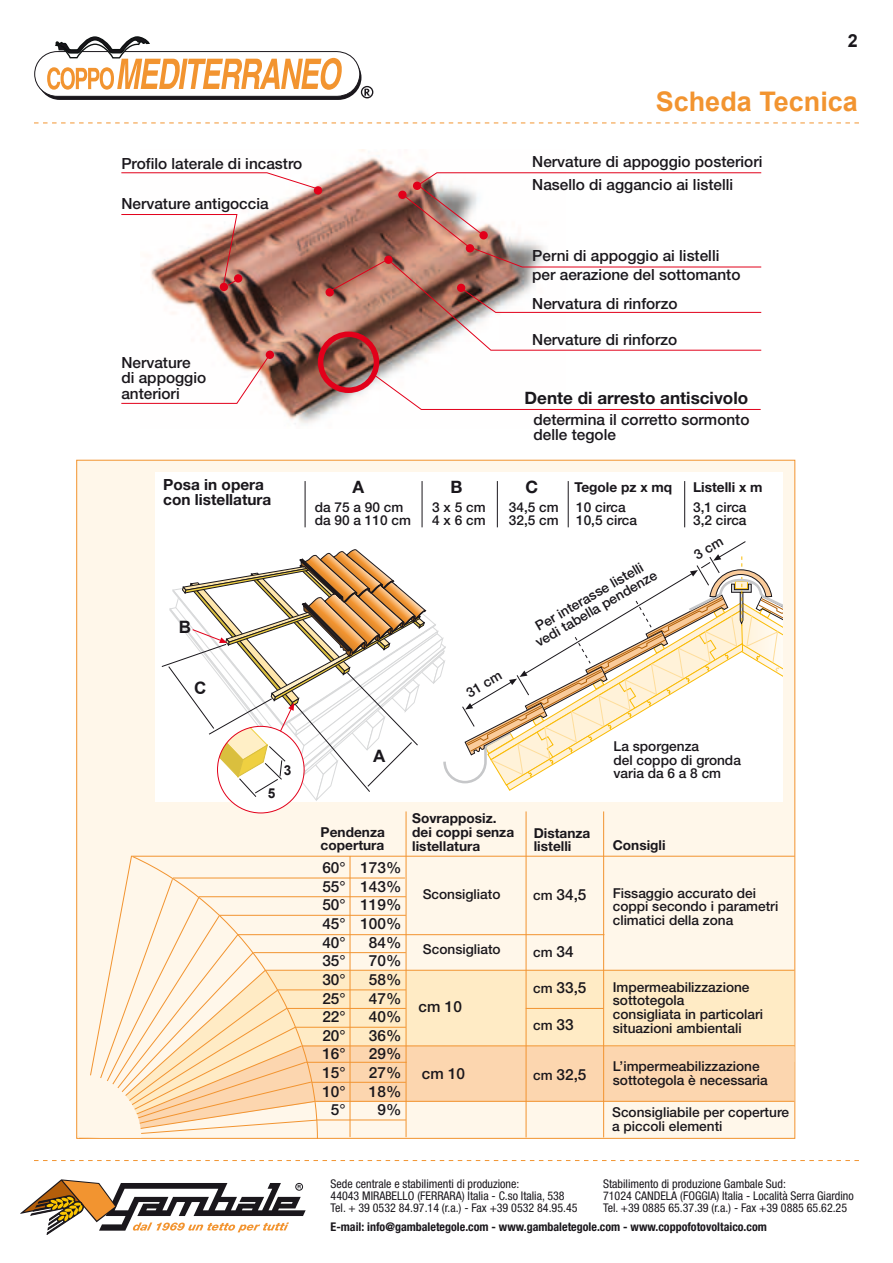
<style>
.page{position:relative;width:893px;height:1263px;background:#fff}
.page>*{position:absolute;margin:0;border:0;box-sizing:border-box;transform-origin:0 0}
.t1{font:700 27px "Arial";color:#f29430}
.t2{font:700 18px "Arial";color:#1a171c}
.t3{font:700 17.1px "Helvetica Neue";color:#1a171c}
.t4{font:700 17.1px "Arial";color:#1a171c}
.t5{font:500 15.45px/18.6px "Helvetica Neue";color:#1a171c}
.t6{font:700 15.45px/15.5px "Helvetica Neue";color:#1a171c}
.t7{font:500 13.65px/13.6px "Helvetica Neue";color:#1a171c}
.t8{font:700 13.65px/13.6px "Helvetica Neue";color:#1a171c}
.t9{font:700 13.65px "Arial";color:#1a171c}
.t10{font:condensed 12px/12px "Helvetica Neue LT Std";color:#1a171c}
.t11{font:700 condensed 12px "Helvetica Neue LT Std";color:#1a171c}
.s1{font-size:13.65px}
.s2{font-size:15.45px}
</style>
<div class="page">
<svg style="left:20px;top:1179px;width:286px;height:55px"></svg>
<svg style="left:34px;top:1160px;width:825px;height:1px"></svg>
<svg style="left:34px;top:123px;width:825px;height:1px"></svg>
<svg style="left:34px;top:36px;width:339px;height:64px"></svg>
<div style="left:77px;top:460px;width:718px;height:678px;background:#fff7ea"></div>
<div style="left:155px;top:472px;width:628px;height:329px;background:#fff"></div>
<img style="left:157px;top:150px;width:275px;height:274px">
<svg style="left:372px;top:373px;width:389px;height:37px"></svg>
<div style="left:318px;top:331px;width:61px;height:62px;border:6px solid #e2001a;border-radius:50%"></div>
<div style="left:220px;top:283px;width:8px;height:8px;background:#e2001a;border-radius:50%"></div>
<svg style="left:121px;top:355px;width:149px;height:49px"></svg>
<svg style="left:121px;top:172px;width:197px;height:18px"></svg>
<svg style="left:328px;top:172px;width:434px;height:179px"></svg>
<div style="left:234px;top:274px;width:8px;height:9px;background:#e2001a;border-radius:50%"></div>
<svg style="left:121px;top:214px;width:117px;height:72px"></svg>
<div style="left:266px;top:351px;width:8px;height:8px;background:#e2001a;border-radius:50%"></div>
<div style="left:384px;top:256px;width:9px;height:8px;background:#e2001a;border-radius:50%"></div>
<div style="left:326px;top:288px;width:8px;height:8px;background:#e2001a;border-radius:50%"></div>
<div style="left:466px;top:244px;width:8px;height:8px;background:#e2001a;border-radius:50%"></div>
<div style="left:398px;top:191px;width:9px;height:8px;background:#e2001a;border-radius:50%"></div>
<div style="left:413px;top:182px;width:8px;height:8px;background:#e2001a;border-radius:50%"></div>
<div style="left:314px;top:186px;width:8px;height:9px;background:#e2001a;border-radius:50%"></div>
<div style="left:479px;top:231px;width:9px;height:8px;background:#e2001a;border-radius:50%"></div>
<div style="left:457px;top:284px;width:8px;height:8px;background:#e2001a;border-radius:50%"></div>
<div style="left:318px;top:971px;width:476px;height:74px;background:#ffebc5"></div>
<svg style="left:318px;top:1046px;width:476px;height:82px;fill:#fcd6af"></svg>
<hr style="left:306px;top:1062px;width:101px;height:1px;background:#f29430">
<hr style="left:350px;top:856px;width:1px;height:281px;background:#f29430">
<hr style="left:406px;top:811px;width:1px;height:326px;background:#f29430">
<hr style="left:526px;top:811px;width:1px;height:326px;background:#f29430">
<hr style="left:173px;top:877px;width:232px;height:1px;background:#f29430">
<hr style="left:603px;top:811px;width:1px;height:326px;background:#f29430">
<hr style="left:266px;top:970px;width:528px;height:1px;background:#f29430">
<hr style="left:131px;top:856px;width:664px;height:1px;background:#f29430">
<hr style="left:253px;top:952px;width:153px;height:1px;background:#f29430">
<hr style="left:238px;top:934px;width:366px;height:1px;background:#f29430">
<hr style="left:219px;top:915px;width:187px;height:1px;background:#f29430">
<hr style="left:199px;top:896px;width:207px;height:1px;background:#f29430">
<hr style="left:315px;top:1101px;width:479px;height:1px;background:#f29430">
<hr style="left:278px;top:989px;width:128px;height:1px;background:#f29430">
<hr style="left:287px;top:1008px;width:119px;height:1px;background:#f29430">
<hr style="left:296px;top:1027px;width:110px;height:1px;background:#f29430">
<hr style="left:302px;top:1045px;width:493px;height:1px;background:#f29430">
<hr style="left:311px;top:1082px;width:95px;height:1px;background:#f29430">
<hr style="left:316px;top:1119px;width:90px;height:1px;background:#f29430">
<hr style="left:305px;top:481px;width:1px;height:46px;background:#1a171c">
<hr style="left:422px;top:481px;width:1px;height:46px;background:#1a171c">
<hr style="left:497px;top:481px;width:1px;height:46px;background:#1a171c">
<hr style="left:568px;top:481px;width:1px;height:46px;background:#1a171c">
<hr style="left:684px;top:481px;width:1px;height:46px;background:#1a171c">
<svg style="left:78px;top:855px;width:239px;height:284px"></svg>
<hr style="left:526px;top:1008px;width:78px;height:1px;background:#f29430">
<div style="left:217px;top:726px;width:87px;height:87px;background:#fff;border-radius:50%"></div>
<svg style="left:161px;top:541px;width:622px;height:262px"></svg>
<h2 class="t2" style="left:848px;top:29px;width:12px">2</h2>
<h1 class="t1" style="left:656px;top:84px;width:204px">Scheda Tecnica</h1>
<p class="t5" style="left:121px;top:154px;width:182px">Profilo laterale di incastro</p>
<p class="t5" style="left:121px;top:194px;width:149px">Nervature antigoccia</p>
<p class="t5" style="left:532px;top:152px;width:232px">Nervature di appoggio posteriori</p>
<p class="t5" style="left:532px;top:175px;width:202px">Nasello di aggancio ai listelli</p>
<p class="t5" style="left:121px;top:354px;width:86px;line-height:15.5px">Nervature di appoggio anteriori</p>
<p class="t6" style="left:163px;top:476px;width:110px">Posa in opera con listellatura</p>
<p class="t4" style="left:179px;top:616px;width:14px">B</p>
<p class="t4" style="left:194px;top:677px;width:14px">C</p>
<p class="t5" style="left:532px;top:246px;width:210px">Perni di appoggio ai listelli per aerazione del sottomanto</p>
<p class="t5" style="left:532px;top:294px;width:147px">Nervatura di rinforzo</p>
<p class="t5" style="left:532px;top:330px;width:147px">Nervature di rinforzo</p>
<p class="t3" style="left:525px;top:387px;width:225px">Dente di arresto antiscivolo</p>
<p class="t3" style="left:352px;top:476px;width:13px">A</p>
<p class="t3" style="left:450px;top:476px;width:14px">B</p>
<p class="t7" style="left:315px;top:500px;width:98px">da 75 a 90 cm da 90 a 110 cm</p>
<p class="t7" style="left:432px;top:500px;width:55px">3 x 5 cm<br>4 x 6 cm</p>
<p class="t5" style="left:534px;top:412px;width:217px;line-height:15.5px">determina il corretto sormonto delle tegole</p>
<p class="t3" style="left:525px;top:476px;width:14px">C</p>
<p class="t7" style="left:509px;top:500px;width:51px">34,5 cm<br>32,5 cm</p>
<p class="t8" style="left:575px;top:480px;width:99px">Tegole pz x mq</p>
<p class="t7" style="left:576px;top:500px;width:63px">10 circa<br>10,5 circa</p>
<p class="t7" style="left:526px;top:625px;width:140px;text-align:center;rotate:-30deg">Per interasse listelli vedi tabella pendenze</p>
<p class="t8" style="left:693px;top:480px;width:71px">Listelli x m</p>
<p class="t7" style="left:693px;top:500px;width:55px">3,1 circa<br>3,2 circa</p>
<p class="t7" style="left:464px;top:687px;width:40px;rotate:-30deg">31 cm</p>
<p class="t9" style="left:268px;top:784px;width:9px">5</p>
<p class="t7" style="left:614px;top:739px;width:129px">La sporgenza<br>del coppo di gronda</p>
<p class="t4" style="left:373px;top:744px;width:14px">A</p>
<p class="t9" style="left:284px;top:762px;width:9px">3</p>
<p class="t7" style="left:614px;top:766px;width:109px">varia da 6 a 8 cm</p>
<p class="t8" style="left:321px;top:825px;width:66px">Pendenza copertura</p>
<p class="t5" style="left:322px;top:858px;width:25px;text-align:center">60°<br>55°<br>50°<br>45°<br>40°<br>35°<br>30°<br>25°<br>22°<br>20°<br>16°<br>15°<br>10°<br>5°</p>
<p class="t5" style="left:360px;top:858px;width:43px;text-align:right">173%<br>143%<br>119%<br>100%<br>84%<br>70%<br>58%<br>47%<br>40%<br>36%<br>29%<br>27%<br>18%<br>9%</p>
<p class="t8" style="left:412px;top:811px;width:103px">Sovrapposiz. dei coppi senza listellatura</p>
<p class="t7" style="left:423px;top:887px;width:79px">Sconsigliato</p>
<p class="t7" style="left:423px;top:942px;width:79px">Sconsigliato</p>
<p class="t5" style="left:419px;top:996px;width:45px">cm 10</p>
<p class="t5" style="left:422px;top:1064px;width:45px">cm 10</p>
<p class="t8" style="left:534px;top:825px;width:58px">Distanza listelli</p>
<p class="t8" style="left:613px;top:838px;width:54px">Consigli</p>
<p class="t5" style="left:533px;top:885px;width:55px"><span class="s1">cm</span> 34,5</p>
<p class="t7" style="left:613px;top:886px;width:167px">Fissaggio accurato dei coppi secondo i parametri climatici della zona</p>
<p class="t7" style="left:533px;top:945px;width:42px">cm <span class="s2">34</span></p>
<p class="t5" style="left:533px;top:978px;width:55px"><span class="s1">cm</span> 33,5</p>
<p class="t7" style="left:533px;top:1018px;width:42px">cm <span class="s2">33</span></p>
<p class="t5" style="left:533px;top:1065px;width:55px"><span class="s1">cm</span> 32,5</p>
<p class="t7" style="left:613px;top:980px;width:152px">Impermeabilizzazione sottotegola<br>consigliata in particolari situazioni ambientali</p>
<p class="t7" style="left:613px;top:1059px;width:156px">L’impermeabilizzazione sottotegola è necessaria</p>
<p class="t7" style="left:612px;top:1104px;width:179px;line-height:14.4px">Sconsigliabile per coperture a piccoli elementi</p>
<p class="t10" style="left:331px;top:1177px;width:248px">Sede centrale e stabilimenti di produzione:<br>44043 MIRABELLO (FERRARA) Italia - C.so Italia, 538<br>Tel. + 39 0532 84.97.14 (r.a.) - Fax +39 0532 84.95.45</p>
<p class="t11" style="left:331px;top:1219px;width:438px">E-mail: info@gambaletegole.com - www.gambaletegole.com - www.coppofotovoltaico.com</p>
<p class="t10" style="left:603px;top:1177px;width:252px">Stabilimento di produzione Gambale Sud:<br>71024 CANDELA (FOGGIA) Italia - Località Serra Giardino<br>Tel. +39 0885 65.37.39 (r.a.) - Fax +39 0885 65.62.25</p>
</div>
